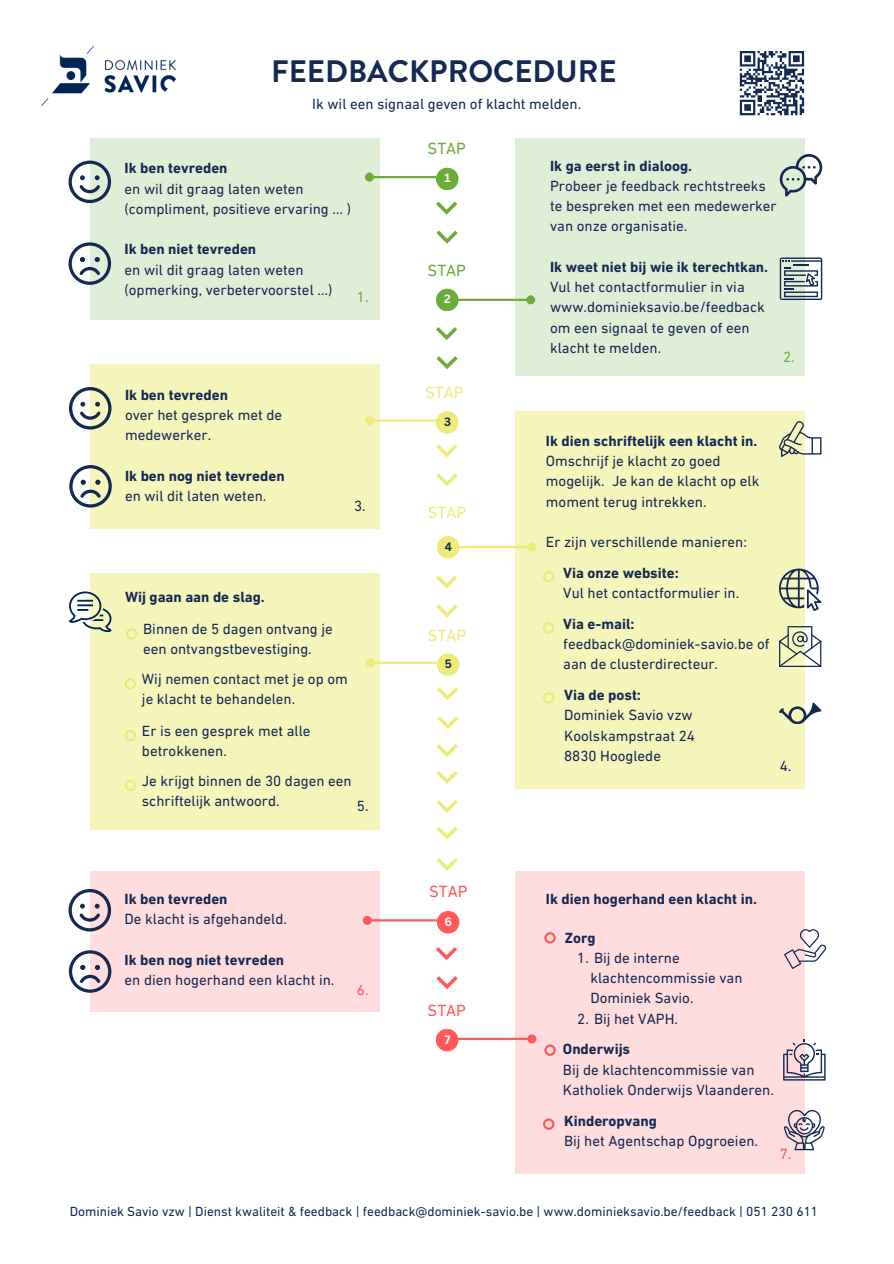
<style>
.page{position:relative;width:894px;height:1264px;background:#fff}
.page>*{position:absolute;margin:0;border:0;box-sizing:border-box;transform-origin:0 0}
.t1{font:700 31.05px "Brandon Grotesque";color:#162953}
.t2{font:16.5px "DIN Next LT Pro";color:#eeeb7a}
.t3{font:16.5px "DIN Next LT Pro";color:#6dac3b}
.t4{font:16.5px "DIN Next LT Pro";color:#ff595a}
.t5{font:15px/20.2px "DIN Next LT Pro";color:#162953}
.t6{font:700 15px/20.2px "DIN Next LT Pro";color:#162953}
.t7{font:15px "DIN Next LT Pro";color:#6dac3b}
.t8{font:15px "DIN Next LT Pro";color:#ff595a}
.t9{font:13.5px "DIN Next LT Pro";color:#162953}
.t10{font:700 11.7px "Canva Sans";color:#fff}
.t11{font:700 11.7px "Canva Sans";color:#162953}
.s1{font-weight:700}
.s2{font-weight:400}
</style>
<div class="page">
<img style="left:42px;top:47px;width:133px;height:58px">
<div style="left:515px;top:138px;width:289px;height:237px;background:#e1eed7"></div>
<svg style="left:779px;top:154px;width:43px;height:43px"></svg>
<svg style="left:779px;top:257px;width:43px;height:43px"></svg>
<hr style="left:373px;top:176px;width:77px;height:2px;background:#6dac3b">
<div style="left:436px;top:168px;width:22px;height:22px;background:#6dac3b;border-radius:50%"></div>
<hr style="left:447px;top:299px;width:79px;height:2px;background:#6dac3b">
<div style="left:527px;top:296px;width:7px;height:7px;background:#6dac3b;border-radius:50%"></div>
<div style="left:526px;top:295px;width:9px;height:9px;border:2px solid #6dac3b;border-radius:50%"></div>
<div style="left:436px;top:289px;width:22px;height:22px;background:#6dac3b;border-radius:50%"></div>
<div style="left:515px;top:411px;width:289px;height:377px;background:#f6f5bc"></div>
<svg style="left:543px;top:571px;width:11px;height:11px"></svg>
<svg style="left:543px;top:692px;width:11px;height:11px"></svg>
<svg style="left:543px;top:622px;width:11px;height:11px"></svg>
<hr style="left:448px;top:546px;width:79px;height:2px;background:#eeeb7a">
<div style="left:528px;top:543px;width:7px;height:7px;background:#eeeb7a;border-radius:50%"></div>
<div style="left:527px;top:542px;width:9px;height:9px;border:2px solid #eeeb7a;border-radius:50%"></div>
<div style="left:436px;top:536px;width:23px;height:22px;background:#eeeb7a;border-radius:50%"></div>
<hr style="left:374px;top:661px;width:77px;height:3px;background:#eeeb7a">
<div style="left:436px;top:653px;width:23px;height:23px;background:#eeeb7a;border-radius:50%"></div>
<hr style="left:373px;top:419px;width:77px;height:2px;background:#eeeb7a">
<div style="left:436px;top:411px;width:22px;height:23px;background:#eeeb7a;border-radius:50%"></div>
<hr style="left:371px;top:919px;width:76px;height:2px;background:#ff595a">
<div style="left:436px;top:911px;width:23px;height:22px;background:#ff595a;border-radius:50%"></div>
<div style="left:90px;top:138px;width:289px;height:181px;background:#e1eed7"></div>
<svg style="left:68px;top:242px;width:43px;height:43px"></svg>
<svg style="left:68px;top:161px;width:43px;height:42px"></svg>
<div style="left:515px;top:871px;width:289px;height:302px;background:#ffddde"></div>
<svg style="left:544px;top:932px;width:11px;height:11px"></svg>
<svg style="left:544px;top:1044px;width:11px;height:11px"></svg>
<svg style="left:543px;top:1118px;width:11px;height:11px"></svg>
<svg style="left:784px;top:929px;width:42px;height:39px"></svg>
<svg style="left:783px;top:1038px;width:42px;height:42px"></svg>
<svg style="left:783px;top:1109px;width:42px;height:41px"></svg>
<svg style="left:739px;top:51px;width:66px;height:65px"></svg>
<svg style="left:436px;top:201px;width:21px;height:14px"></svg>
<svg style="left:436px;top:230px;width:21px;height:14px"></svg>
<svg style="left:436px;top:327px;width:21px;height:13px"></svg>
<svg style="left:436px;top:356px;width:21px;height:13px"></svg>
<svg style="left:436px;top:444px;width:21px;height:13px"></svg>
<svg style="left:436px;top:473px;width:21px;height:13px"></svg>
<svg style="left:436px;top:575px;width:21px;height:13px"></svg>
<svg style="left:436px;top:604px;width:21px;height:13px"></svg>
<svg style="left:437px;top:687px;width:21px;height:13px"></svg>
<svg style="left:437px;top:716px;width:21px;height:13px"></svg>
<svg style="left:436px;top:947px;width:21px;height:13px"></svg>
<svg style="left:436px;top:976px;width:21px;height:13px"></svg>
<svg style="left:779px;top:420px;width:42px;height:36px"></svg>
<svg style="left:778px;top:568px;width:43px;height:43px"></svg>
<svg style="left:779px;top:626px;width:42px;height:40px"></svg>
<svg style="left:779px;top:702px;width:42px;height:22px"></svg>
<div style="left:90px;top:573px;width:289px;height:256px;background:#f6f5bc"></div>
<svg style="left:69px;top:591px;width:42px;height:41px"></svg>
<svg style="left:126px;top:628px;width:11px;height:11px"></svg>
<svg style="left:125px;top:730px;width:11px;height:11px"></svg>
<svg style="left:125px;top:779px;width:11px;height:12px"></svg>
<svg style="left:125px;top:678px;width:11px;height:11px"></svg>
<hr style="left:448px;top:1037px;width:79px;height:3px;background:#ff595a">
<div style="left:528px;top:1035px;width:7px;height:7px;background:#ff595a;border-radius:50%"></div>
<div style="left:527px;top:1034px;width:9px;height:9px;border:2px solid #ff595a;border-radius:50%"></div>
<div style="left:435px;top:1028px;width:23px;height:23px;background:#ff595a;border-radius:50%"></div>
<div style="left:90px;top:871px;width:289px;height:141px;background:#ffddde"></div>
<svg style="left:69px;top:950px;width:42px;height:42px"></svg>
<svg style="left:68px;top:889px;width:43px;height:42px"></svg>
<div style="left:90px;top:364px;width:289px;height:165px;background:#f6f5bc"></div>
<svg style="left:69px;top:465px;width:43px;height:42px"></svg>
<svg style="left:69px;top:387px;width:42px;height:42px"></svg>
<svg style="left:436px;top:744px;width:21px;height:13px"></svg>
<svg style="left:436px;top:771px;width:21px;height:13px"></svg>
<svg style="left:436px;top:800px;width:21px;height:13px"></svg>
<svg style="left:436px;top:827px;width:21px;height:12px"></svg>
<svg style="left:436px;top:858px;width:21px;height:13px"></svg>
<p class="t1" style="left:271px;top:49px;width:347px">FEEDBACKPROCEDURE</p>
<h4 class="t5" style="left:312px;top:95px;width:270px">Ik wil een signaal geven of klacht melden.</h4>
<h4 class="t5" style="left:125px;top:159px;width:228px"><span class="s1">Ik ben tevreden<br></span>en wil dit graag laten weten (compliment, positieve ervaring … )</h4>
<p class="t5" style="left:125px;top:240px;width:209px"><span class="s1">Ik ben niet tevreden<br></span>en wil dit graag laten weten (opmerking, verbetervoorstel …)</p>
<h2 class="t7" style="left:357px;top:291px;width:13px">1.</h2>
<p class="t5" style="left:125px;top:386px;width:159px"><span class="s1">Ik ben tevreden<br></span>over het gesprek met de medewerker.</p>
<p class="t6" style="left:125px;top:467px;width:161px">Ik ben nog niet tevreden <span class="s2">en wil dit laten weten.</span></p>
<p class="t5" style="left:354px;top:497px;width:13px">3.</p>
<h4 class="t6" style="left:125px;top:588px;width:141px">Wij gaan aan de slag.</h4>
<p class="t5" style="left:143px;top:620px;width:191px">Binnen de 5 dagen ontvang je een ontvangstbevestiging.</p>
<h4 class="t5" style="left:142px;top:670px;width:207px">Wij nemen contact met je op om je klacht te behandelen.</h4>
<p class="t5" style="left:142px;top:722px;width:170px">Er is een gesprek met alle betrokkenen.</p>
<p class="t5" style="left:142px;top:771px;width:211px">Je krijgt binnen de 30 dagen een schriftelijk antwoord.</p>
<h3 class="t5" style="left:357px;top:797px;width:13px">5.</h3>
<p class="t5" style="left:125px;top:890px;width:164px"><span class="s1">Ik ben tevreden<br></span>De klacht is afgehandeld.</p>
<p class="t5" style="left:125px;top:950px;width:211px"><span class="s1">Ik ben nog niet tevreden<br></span>en dien hogerhand een klacht in.</p>
<p class="t8" style="left:357px;top:983px;width:13px">6.</p>
<p class="t3" style="left:427px;top:141px;width:40px">STAP</p>
<p class="t10" style="left:444px;top:170px;width:8px">1</p>
<h4 class="t3" style="left:427px;top:263px;width:40px">STAP</h4>
<p class="t10" style="left:444px;top:291px;width:8px">2</p>
<p class="t2" style="left:425px;top:385px;width:40px">STAP</p>
<p class="t11" style="left:444px;top:413px;width:8px">3</p>
<p class="t2" style="left:428px;top:505px;width:40px">STAP</p>
<p class="t11" style="left:444px;top:538px;width:9px">4</p>
<p class="t2" style="left:428px;top:628px;width:40px">STAP</p>
<p class="t11" style="left:444px;top:655px;width:9px">5</p>
<h4 class="t4" style="left:429px;top:884px;width:40px">STAP</h4>
<h2 class="t10" style="left:444px;top:913px;width:9px">6</h2>
<p class="t4" style="left:427px;top:1003px;width:40px">STAP</p>
<h4 class="t10" style="left:444px;top:1031px;width:7px">7</h4>
<p class="t5" style="left:550px;top:157px;width:228px"><span class="s1">Ik ga eerst in dialoog.<br></span>Probeer je feedback rechtstreeks te bespreken met een medewerker van onze organisatie.</p>
<h1 class="t5" style="left:550px;top:258px;width:219px"><span class="s1">Ik weet niet bij wie ik terechtkan.<br></span>Vul het contactformulier in via www.dominieksavio.be/feedback om een signaal te geven of een klacht te melden.</h1>
<p class="t7" style="left:782px;top:350px;width:13px">2.</p>
<h4 class="t6" style="left:545px;top:432px;width:213px">Ik dien schriftelijk een klacht in.</h4>
<p class="t5" style="left:545px;top:452px;width:215px">Omschrijf je klacht zo goed mogelijk. Je kan de klacht op elk moment terug intrekken.</p>
<p class="t5" style="left:545px;top:533px;width:202px">Er zijn verschillende manieren:</p>
<p class="t6" style="left:563px;top:564px;width:117px">Via onze website:</p>
<p class="t5" style="left:563px;top:584px;width:177px">Vul het contactformulier in.</p>
<h4 class="t5" style="left:563px;top:615px;width:208px"><span class="s1">Via e-mail: </span>feedback@dominiek-savio.be of aan de clusterdirecteur.</h4>
<p class="t5" style="left:564px;top:686px;width:132px"><span class="s1">Via de post:<br></span>Dominiek Savio vzw<br>Koolskampstraat 24</p>
<h2 class="t5" style="left:564px;top:747px;width:98px">8830 Hooglede</h2>
<p class="t5" style="left:779px;top:757px;width:13px">4.</p>
<h4 class="t6" style="left:545px;top:890px;width:212px">Ik dien hogerhand een klacht in.</h4>
<h4 class="t6" style="left:564px;top:928px;width:32px">Zorg</h4>
<h2 class="t5" style="left:590px;top:948px;width:154px;text-indent:-13px">1. Bij de interne klachtencommissie van<br>Dominiek Savio.</h2>
<p class="t5" style="left:577px;top:1009px;width:102px">2. Bij het VAPH.</p>
<h4 class="t5" style="left:562px;top:1040px;width:212px"><span class="s1">Onderwijs<br></span>Bij de klachtencommissie van<br>Katholiek Onderwijs Vlaanderen.</h4>
<h4 class="t5" style="left:564px;top:1111px;width:195px"><span class="s1">Kinderopvang<br></span>Bij het Agentschap Opgroeien.</h4>
<p class="t8" style="left:779px;top:1148px;width:13px">7.</p>
<h4 class="t9" style="left:70px;top:1205px;width:749px">Dominiek Savio vzw | Dienst kwaliteit &amp; feedback | feedback@dominiek-savio.be | www.dominieksavio.be/feedback | 051 230 611</h4>
</div>
